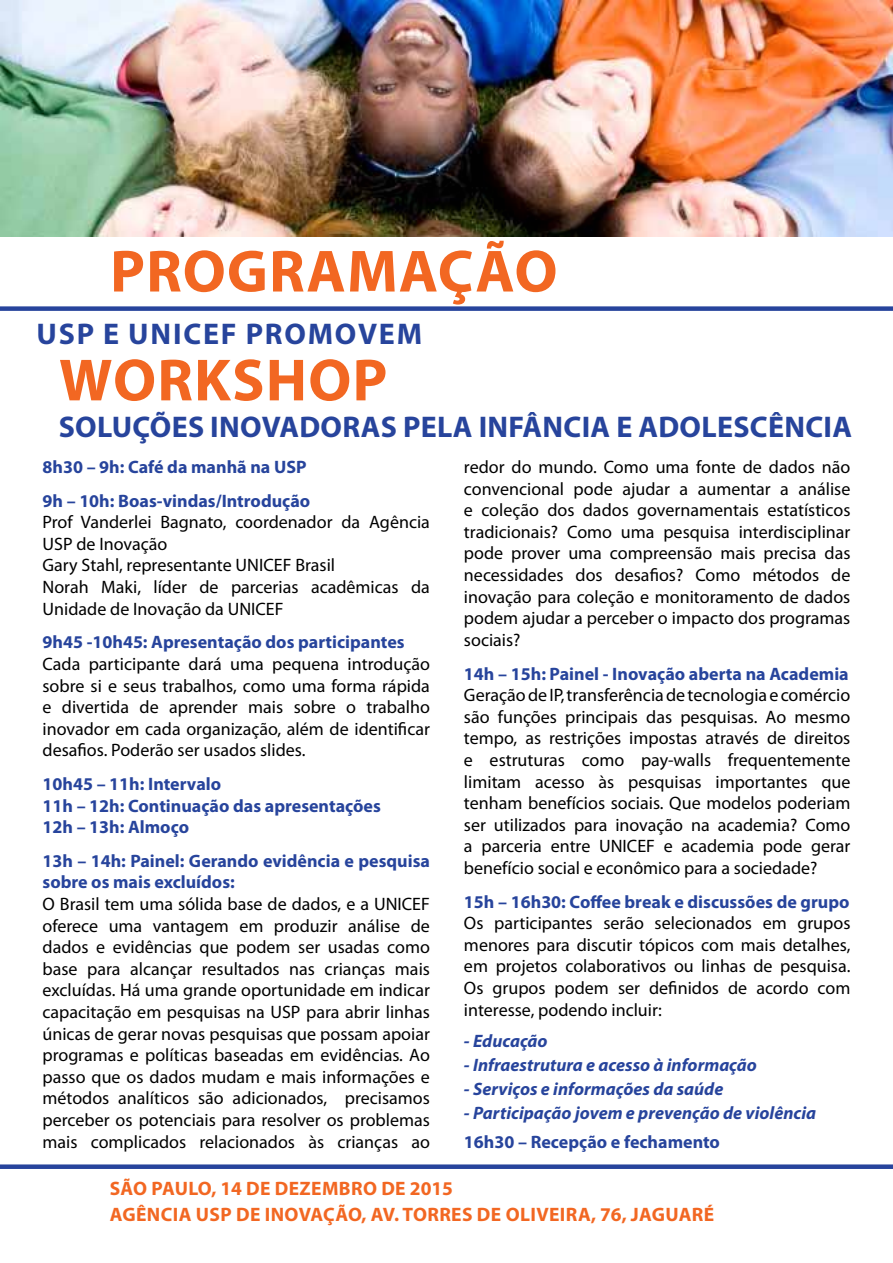
<style>
.page{position:relative;width:893px;height:1263px;background:#fff}
.page>*{position:absolute;margin:0;border:0;box-sizing:border-box;transform-origin:0 0}
.t1{font:700 60px "Myriad Pro";letter-spacing:.02em;color:#f26722}
.t2{font:700 30px "Myriad Pro";letter-spacing:.01em;color:#27449c}
.t3{font:700 30px "Myriad Pro";letter-spacing:.06em;color:#27449c}
.t4{font:700 19.5px/25.5px "Myriad Pro";letter-spacing:.02em;color:#f26722}
.t5{font:18px/21.6px "Myriad Pro";color:#000;text-align:justify}
.t6{font:700 18px/21.6px "Myriad Pro";color:#27449c}
.t7{font:italic 700 18px "Myriad Pro";color:#27449c}
</style>
<div class="page">
<img style="left:0;top:0;width:893px;height:236px">
<div style="left:0;top:1164px;width:893px;height:5px;background:#27449c"></div>
<div style="left:0;top:306px;width:893px;height:5px;background:#27449c"></div>
<h1 class="t1" style="left:110px;top:232px;width:368px">PROGRAMAÇÃO</h1>
<h2 class="t3" style="left:36px;top:314px;width:387px">USP e UNICEF promovem</h2>
<h1 class="t1" style="left:59px;top:341px;width:324px">Workshop</h1>
<h2 class="t2" style="left:59px;top:408px;width:521px">Soluções inovadoras pela infância</h2>
<h2 class="t2" style="left:616px;top:408px;width:205px">e adolescência</h2>
<p class="t6" style="left:43px;top:450px;width:269px;line-height:33.6px">8h30 – 9h: Café da manhã na USP<br>9h – 10h: Boas-vindas/Introdução</p>
<p class="t5" style="left:43px;top:511px;width:389px;text-align:left">Prof Vanderlei Bagnato, coordenador da Agência USP de Inovação<br>Gary Stahl, representante UNICEF Brasil<br>Norah Maki, líder de parcerias acadêmicas da Unidade de Inovação da UNICEF</p>
<p class="t6" style="left:43px;top:631px;width:364px">9h45 -10h45: Apresentação dos participantes</p>
<p class="t5" style="left:43px;top:653px;width:389px">Cada participante dará uma pequena introdução sobre si e seus trabalhos, como uma forma rápida e divertida de aprender mais sobre o trabalho inovador em cada organização, além de identificar desafios. Poderão ser usados slides.</p>
<p class="t6" style="left:43px;top:772px;width:340px">10h45 – 11h: Intervalo<br>11h – 12h: Continuação das apresentações<br>12h – 13h: Almoço</p>
<p class="t6" style="left:43px;top:849px;width:389px">13h – 14h: Painel: Gerando evidência e pesquisa sobre os mais excluídos:</p>
<p class="t5" style="left:43px;top:893px;width:389px">O Brasil tem uma sólida base de dados, e a UNICEF oferece uma vantagem em produzir análise de dados e evidências que podem ser usadas como base para alcançar resultados nas crianças mais excluídas. Há uma grande oportunidade em indicar capacitação em pesquisas na USP para abrir linhas únicas de gerar novas pesquisas que possam apoiar programas e políticas baseadas em evidências. Ao passo que os dados mudam e mais informações e métodos analíticos são adicionados, precisamos perceber os potenciais para resolver os problemas mais complicados relacionados às crianças ao</p>
<p class="t4" style="left:110px;top:1175px;width:345px">São Pau lo, 14 de dezembro de 2015<br>Agência</p>
<p class="t5" style="left:464px;top:456px;width:388px">redor do mundo. Como uma fonte de dados não convencional pode ajudar a aumentar a análise e coleção dos dados governamentais estatísticos tradicionais? Como uma pesquisa interdisciplinar pode prover uma compreensão mais precisa das necessidades dos desafios? Como métodos de inovação para coleção e monitoramento de dados podem ajudar a perceber o impacto dos programas sociais?</p>
<p class="t6" style="left:464px;top:662px;width:386px">14h – 15h: Painel - Inovação aberta na Academia</p>
<p class="t5" style="left:464px;top:684px;width:388px">Geração de IP, transferência de tecnologia e comércio são funções principais das pesquisas. Ao mesmo tempo, as restrições impostas através de direitos e estruturas como pay-walls frequentemente limitam acesso às pesquisas importantes que tenham benefícios sociais. Que modelos poderiam ser utilizados para inovação na academia? Como a parceria entre UNICEF e academia pode gerar benefício social e econômico para a sociedade?</p>
<p class="t6" style="left:464px;top:890px;width:387px">15h – 16h30: Coffee break e discussões de grupo</p>
<p class="t5" style="left:464px;top:912px;width:388px">Os participantes serão selecionados em grupos menores para discutir tópicos com mais detalhes, em projetos colaborativos ou linhas de pesquisa.<br>Os grupos podem ser definidos de acordo com interesse, podendo incluir:</p>
<p class="t7" style="left:464px;top:1029px;width:85px">- Educação</p>
<p class="t7" style="left:464px;top:1053px;width:294px">- Infraestrutura e acesso à informação</p>
<p class="t7" style="left:464px;top:1077px;width:261px">- Serviços e informações da saúde</p>
<p class="t7" style="left:464px;top:1101px;width:354px">- Participação jovem e prevenção de violência</p>
<p class="t6" style="left:464px;top:1131px;width:258px">16h30 – Recepção e fechamento</p>
<p class="t4" style="left:196px;top:1201px;width:458px">USP de Inovação, Av. Torres de Oliveira, 76, Jagua</p>
<p class="t4" style="left:692px;top:1201px;width:24px">ré</p>
</div>
